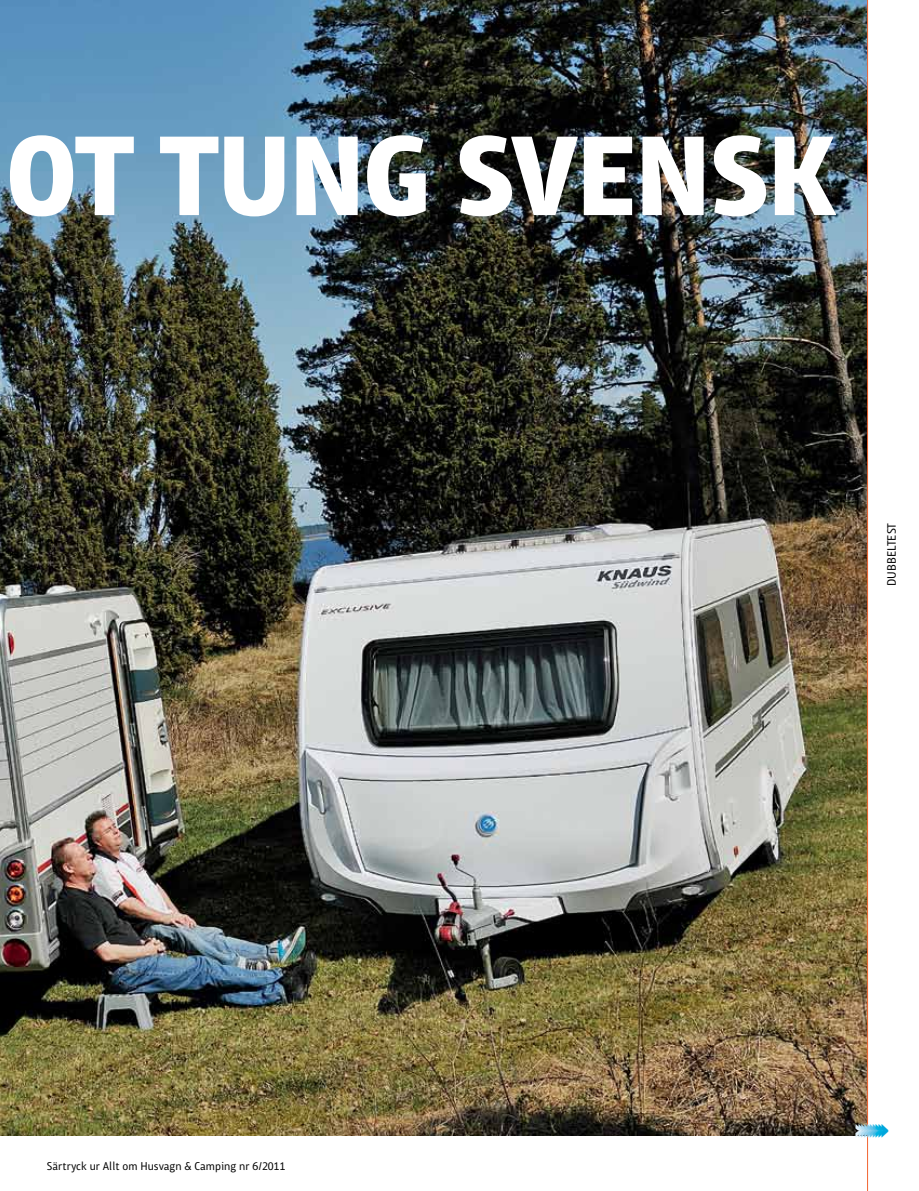
<style>
.page{position:relative;width:919px;height:1191px;background:#fff}
.page>*{position:absolute;margin:0;border:0;box-sizing:border-box;transform-origin:0 0}
.t1{font:700 112.05px "Chino ITC Pro";letter-spacing:-.02em;color:#fff}
.t2{font:900 24.75px "Chino ITC Pro";color:#00a6dc}
.t3{font:12px "Chino ITC Pro";color:#000}
.t4{font:11.25px "Chino ITC Pro";color:#000}
</style>
<div class="page">
<img style="left:0;top:0;width:867px;height:1135px">
<hr style="left:867px;top:0;width:1px;height:1191px;background:#f26531">
<h1 class="t1" style="left:6px;top:107px;width:832px">OT TUNG SVENSK</h1>
<p class="t3" style="left:884px;top:586px;width:65px;rotate:-90deg">dubbeltest</p>
<p class="t4" style="left:47px;top:1159px;width:240px">Särtryck ur Allt om Husvagn &amp; Camping nr 6/2011</p>
<h2 class="t2" style="left:880px;top:1113px;width:9px">›</h2>
</div>
